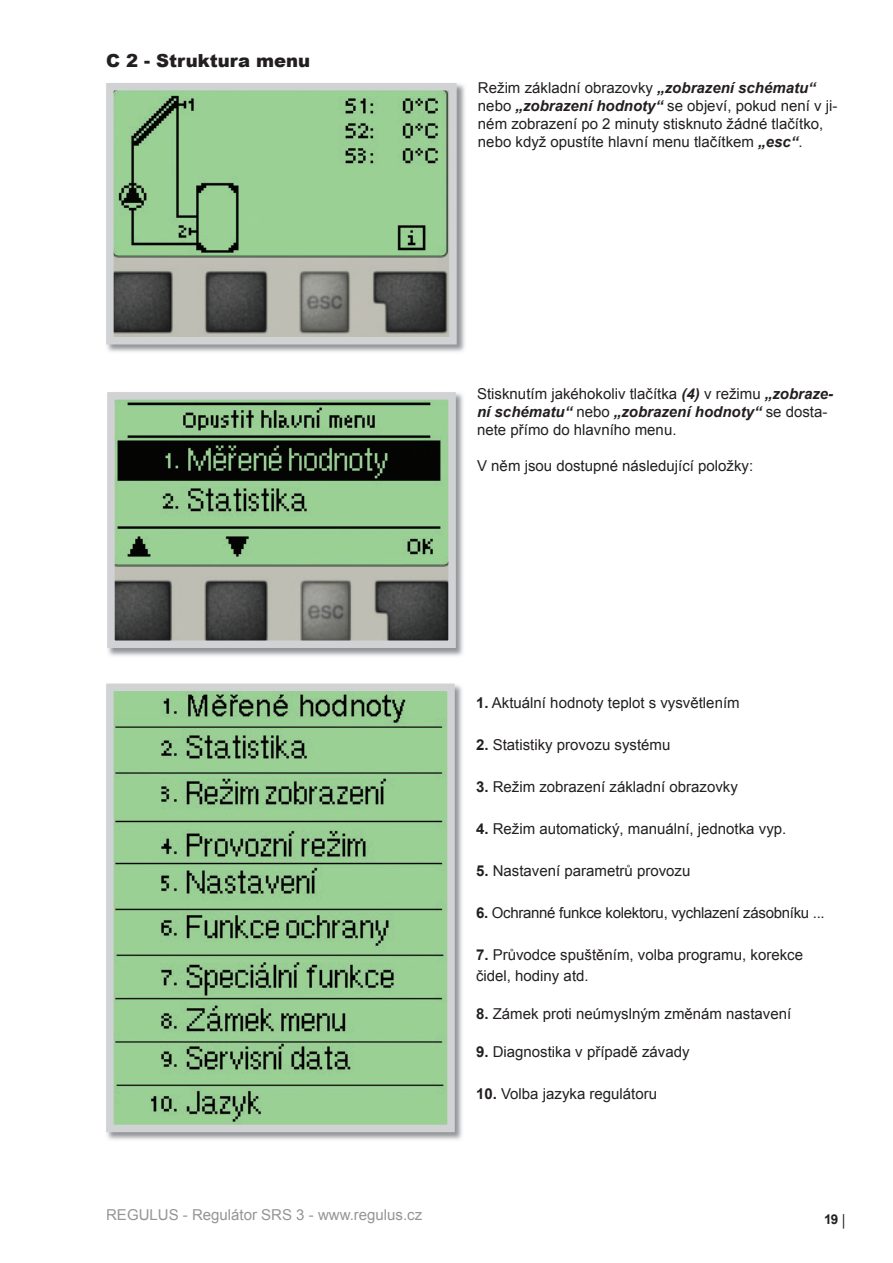
<style>
.page{position:relative;width:893px;height:1263px;background:#fff}
.page>*{position:absolute;margin:0;border:0;box-sizing:border-box;transform-origin:0 0}
.t1{font:900 18px "Arial";color:#231f20}
.t2{font:15px/18px "Arial";color:#231f20}
.t3{font:15px "Arial";letter-spacing:-.02em;color:#231f20}
.t4{font:15px "Arial";color:#939598}
.t5{font:700 13.5px "Arial";color:#231f20}
.s1{font-weight:700;font-style:italic}
.s2{font-weight:700}
</style>
<div class="page">
<img style="left:106px;top:83px;width:359px;height:269px">
<img style="left:115px;top:92px;width:332px;height:243px">
<div style="left:106px;top:83px;width:350px;height:261px;border:8px solid #d1d2d4"></div>
<img style="left:106px;top:683px;width:356px;height:457px">
<img style="left:115px;top:693px;width:331px;height:430px">
<div style="left:106px;top:684px;width:349px;height:448px;border:8px solid #d1d2d4"></div>
<img style="left:108px;top:393px;width:355px;height:263px">
<img style="left:116px;top:401px;width:331px;height:238px">
<div style="left:107px;top:392px;width:349px;height:256px;border:8px solid #d1d2d4"></div>
<p class="t1" style="left:106px;top:47px;width:205px">C 2 - Struktura menu</p>
<p class="t2" style="left:478px;top:79px;width:361px">Režim základní obrazovky <span class="s1">„zobrazení schématu“ </span>nebo <span class="s1">„zobrazení hodnoty“</span> se objeví, pokud není v ji&shy;ném zobrazení po 2 minuty stisknuto žádné tlačítko, nebo když opustíte hlavní menu tlačítkem <span class="s1">„esc“</span>.</p>
<p class="t2" style="left:477px;top:385px;width:358px">Stisknutím jakéhokoliv tlačítka <span class="s1">(4)</span> v režimu <span class="s1">„zobraze&shy;ní schématu“</span> nebo <span class="s1">„zobrazení hodnoty“</span> se dosta&shy;nete přímo do hlavního menu.</p>
<p class="t2" style="left:477px;top:457px;width:277px">V něm jsou dostupné následující položky:</p>
<p class="t4" style="left:106px;top:1206px;width:317px">REGULUS - Regulátor SRS 3 - www.regulus.cz</p>
<p class="t2" style="left:476px;top:694px;width:265px"><span class="s2">1.</span> Aktuální hodnoty teplot s vysvětlením</p>
<p class="t2" style="left:476px;top:736px;width:196px"><span class="s2">2.</span> Statistiky provozu systému</p>
<p class="t2" style="left:476px;top:778px;width:263px"><span class="s2">3.</span> Režim zobrazení základní obrazovky</p>
<p class="t2" style="left:476px;top:820px;width:312px"><span class="s2">4.</span> Režim automatický, manuální, jednotka vyp.</p>
<p class="t2" style="left:476px;top:862px;width:216px"><span class="s2">5.</span> Nastavení parametrů provozu</p>
<p class="t3" style="left:476px;top:905px;width:350px"><span class="s2">6.</span> Ochranné funkce kolektoru, vychlazení zásobníku ...</p>
<p class="t2" style="left:476px;top:945px;width:328px;line-height:21px"><span class="s2">7.</span> Průvodce spuštěním, volba programu, korekce čidel, hodiny atd.</p>
<p class="t2" style="left:476px;top:1005px;width:317px"><span class="s2">8.</span> Zámek proti neúmyslným změnám nastavení</p>
<p class="t2" style="left:476px;top:1043px;width:215px"><span class="s2">9.</span> Diagnostika v případě závady</p>
<p class="t2" style="left:476px;top:1085px;width:182px"><span class="s2">10.</span> Volba jazyka regulátoru</p>
<p class="t5" style="left:824px;top:1212px;width:25px">19 <sub>│</sub></p>
</div>
